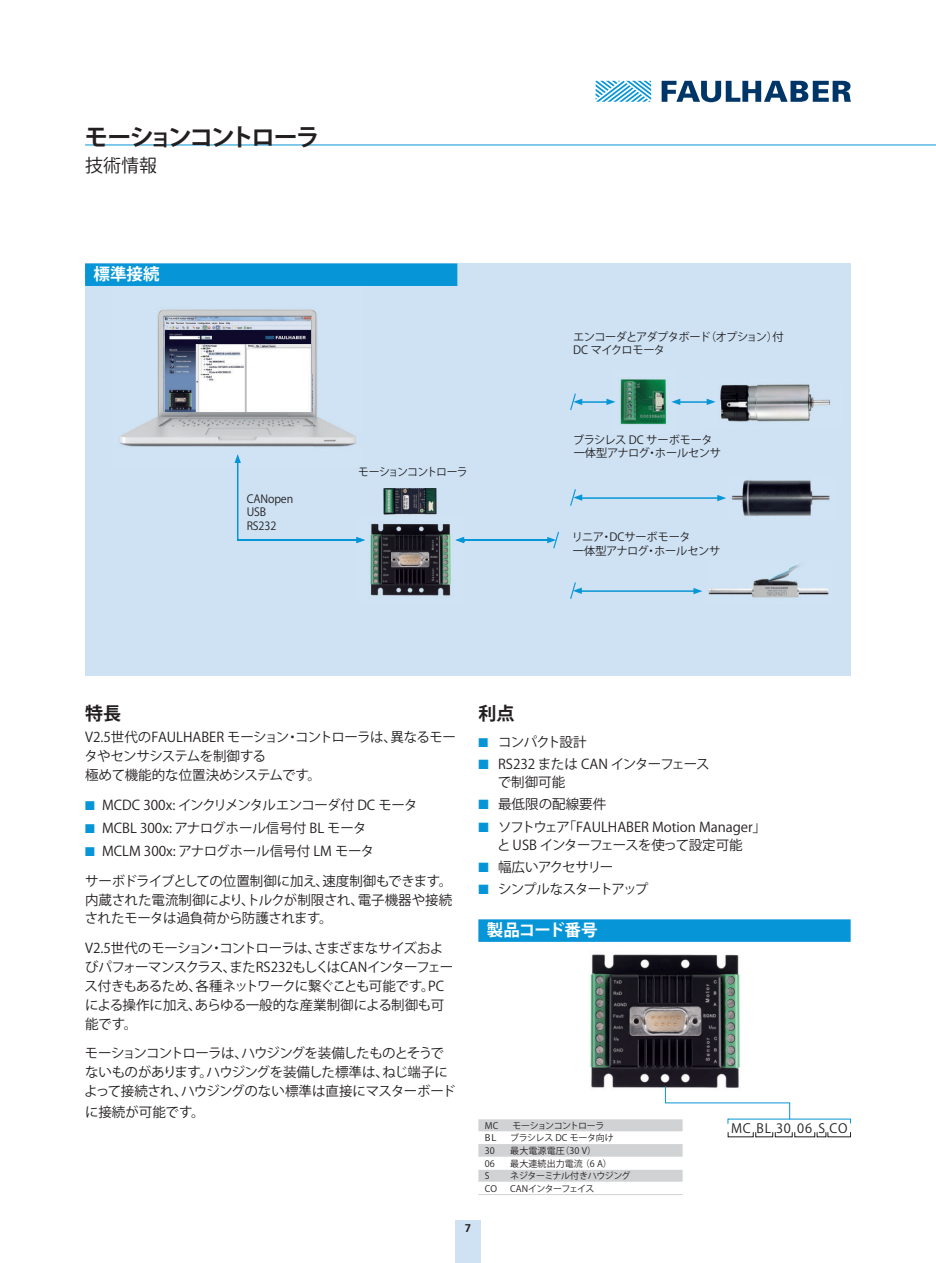
<style>
.page{position:relative;width:936px;height:1263px;background:#fff}
.page>*{position:absolute;margin:0;border:0;box-sizing:border-box;transform-origin:0 0}
.t1{font:24px "Koz Go Pro Bold 90 pv RKSJ H";letter-spacing:-.105em;color:#231f20}
.t2{font:18px "Koz Go Pro Regular 90 pv RKSJ H";color:#231f20}
.t3{font:18px "Koz Go Pro Bold 90 pv RKSJ H";color:#231f20}
.t4{font:16.5px "Koz Go Pro Bold 90 pv RKSJ H";letter-spacing:-.045em;color:#fff}
.t5{font:16.5px "Koz Go Pro Bold 90 pv RKSJ H";color:#fff}
.t6{font:13.5px/18.9px "Koz Go Pro Regular 90 pv RKSJ H";letter-spacing:-.03em;color:#231f20}
.t7{font:13.5px/18px "Koz Go Pro Regular 90 pv RKSJ H";color:#231f20}
.t8{font:13.5px/18.9px "Koz Go Pro Regular 90 pv RKSJ H";letter-spacing:-.05em;color:#231f20}
.t9{font:13.5px/29.5px "Koz Go Pro Regular 90 pv RKSJ H";letter-spacing:-.01em;color:#231f20}
.t10{font:13.5px "Koz Go Pro Regular 90 pv RKSJ H";letter-spacing:-.07em;color:#231f20}
.t11{font:13.5px "Koz Go Pro Regular 90 pv RKSJ H";letter-spacing:-.065em;color:#231f20}
.t12{font:12.75px "Koz Go Pro Regular 90 pv RKSJ H";letter-spacing:.06em;color:#231f20}
.t13{font:11.25px/13.5px "Koz Go Pro Regular 90 pv RKSJ H";letter-spacing:-.06em;color:#231f20}
.t14{font:11.25px/13.5px "Koz Go Pro Regular 90 pv RKSJ H";letter-spacing:-.02em;color:#231f20}
.t15{font:11.25px/13.5px "Koz Go Pro Regular 90 pv RKSJ H";letter-spacing:-.015em;color:#231f20}
.t16{font:11.25px/13.5px "Koz Go Pro Regular 90 pv RKSJ H";letter-spacing:-.01em;color:#231f20}
.t17{font:11.25px "Koz Go Pro Regular 90 pv RKSJ H";letter-spacing:-.075em;color:#231f20}
.t18{font:700 11.25px "Frutiger LT";color:#231f20}
.t19{font:9px "Koz Go Pro Regular 90 pv RKSJ H";letter-spacing:.01em;color:#231f20}
.t20{font:9px "Koz Go Pro Regular 90 pv RKSJ H";letter-spacing:-.03em;color:#231f20}
.t21{font:9px "Koz Go Pro Regular 90 pv RKSJ H";letter-spacing:-.05em;color:#231f20}
.t22{font:9px "Koz Go Pro Regular 90 pv RKSJ H";letter-spacing:-.055em;color:#231f20}
.t23{font:9px "Koz Go Pro Regular 90 pv RKSJ H";letter-spacing:-.075em;color:#231f20}
.t24{font:9px "Koz Go Pro Regular 90 pv RKSJ H";letter-spacing:-.03em;color:#231f20;scale:1.1 1}
.s1{color:#0695d6}
</style>
<div class="page">
<hr style="left:85px;top:145px;width:850px;height:1px;background:#0695d6">
<svg style="left:595px;top:81px;width:56px;height:21px"></svg>
<svg style="left:661px;top:81px;width:189px;height:21px"></svg>
<div style="left:85px;top:264px;width:765px;height:412px;background:#cee2f4"></div>
<img style="left:120px;top:309px;width:236px;height:158px">
<svg style="left:570px;top:489px;width:12px;height:17px"></svg>
<img style="left:706px;top:384px;width:124px;height:38px">
<hr style="left:460px;top:539px;width:89px;height:2px;background:#0695d6">
<svg style="left:547px;top:531px;width:12px;height:18px"></svg>
<img style="left:731px;top:480px;width:99px;height:36px">
<img style="left:615px;top:379px;width:52px;height:46px">
<hr style="left:580px;top:401px;width:28px;height:2px;background:#0695d6">
<svg style="left:570px;top:393px;width:12px;height:17px"></svg>
<svg style="left:606px;top:399px;width:9px;height:6px"></svg>
<svg style="left:570px;top:582px;width:11px;height:17px"></svg>
<div style="left:85px;top:263px;width:372px;height:23px;background:#0695d6"></div>
<svg style="left:234px;top:454px;width:7px;height:9px"></svg>
<hr style="left:237px;top:539px;width:120px;height:2px;background:#0695d6">
<hr style="left:237px;top:462px;width:1px;height:78px;background:#0695d6">
<hr style="left:580px;top:590px;width:116px;height:2px;background:#0695d6">
<svg style="left:693px;top:588px;width:9px;height:6px"></svg>
<hr style="left:580px;top:497px;width:139px;height:2px;background:#0695d6">
<svg style="left:717px;top:495px;width:9px;height:6px"></svg>
<hr style="left:678px;top:401px;width:30px;height:2px;background:#0695d6">
<svg style="left:671px;top:399px;width:9px;height:6px"></svg>
<svg style="left:706px;top:399px;width:9px;height:6px"></svg>
<img style="left:708px;top:564px;width:121px;height:34px">
<div style="left:478px;top:919px;width:372px;height:23px;background:#0695d6"></div>
<img style="left:589px;top:954px;width:152px;height:131px">
<svg style="left:478px;top:1085px;width:312px;height:97px"></svg>
<hr style="left:478px;top:1194px;width:204px;height:1px;background:#d1d2d4">
<img style="left:356px;top:523px;width:95px;height:73px">
<svg style="left:455px;top:537px;width:10px;height:6px"></svg>
<svg style="left:356px;top:537px;width:9px;height:6px"></svg>
<img style="left:383px;top:488px;width:53px;height:27px">
<div style="left:455px;top:1220px;width:25px;height:43px;background:#cee2f4"></div>
<h1 class="t1" style="left:84px;top:122px;width:237px">モーションコントローラ</h1>
<h2 class="t2" style="left:85px;top:153px;width:73px">技術情報</h2>
<p class="t5" style="left:94px;top:264px;width:67px">標準接続</p>
<p class="t16" style="left:247px;top:492px;width:48px">CANopen<br>USB<br>RS232</p>
<p class="t17" style="left:358px;top:465px;width:111px">モーションコントローラ</p>
<p class="t13" style="left:573px;top:330px;width:212px">エンコーダとアダプタボード（オプション）付<br>DC マイクロモータ</p>
<p class="t14" style="left:573px;top:433px;width:149px">ブラシレス DC サーボモータ一体型アナログ・ホールセンサ</p>
<p class="t15" style="left:572px;top:531px;width:150px">リニア・DCサーボモータ<br>一体型アナログ・ホールセンサ</p>
<h2 class="t3" style="left:85px;top:702px;width:37px">特長</h2>
<p class="t6" style="left:84px;top:728px;width:373px">V2.5世代のFAULHABER モーション・コントローラは、異なるモータやセンサシステムを制御する<br>極めて機能的な位置決めシステムです。</p>
<p class="t6" style="left:85px;top:796px;width:334px"><span class="s1">■</span> MCDC 300x: インクリメンタルエンコーダ付 DC モータ</p>
<p class="t7" style="left:85px;top:819px;width:283px"><span class="s1">■</span> MCBL 300x: アナログホール信号付 BL モータ</p>
<p class="t9" style="left:85px;top:837px;width:369px"><span class="s1">■</span> MCLM 300x: アナログホール信号付 LM モータ<br>サーボドライブとしての位置制御に加え、速度制御もできます。</p>
<p class="t6" style="left:85px;top:890px;width:369px">内蔵された電流制御により、トルクが制限され、電子機器や接続されたモータは過負荷から防護されます。</p>
<p class="t6" style="left:84px;top:939px;width:370px">V2.5世代のモーション・コントローラは、さまざまなサイズおよびパフォーマンスクラス、またRS232もしくはCANインターフェース付きもあるため、各種ネットワークに繋ぐことも可能です。PCによる操作に加え、あらゆる一般的な産業制御による制御も可能です。</p>
<p class="t8" style="left:84px;top:1044px;width:373px">モーションコントローラは、ハウジングを装備したものとそうでないものがあります。ハウジングを装備した標準は、ねじ端子によって接続され、ハウジングのない標準は直接にマスターボード</p>
<p class="t7" style="left:85px;top:1103px;width:121px">に接続が可能です。</p>
<h2 class="t3" style="left:478px;top:702px;width:37px">利点</h2>
<p class="t10" style="left:478px;top:733px;width:109px"><span class="s1">■</span> コンパクト設計</p>
<p class="t7" style="left:497px;top:755px;width:213px;text-indent:-19px"><span class="s1">■</span> RS232 または CAN インターフェースで制御可能</p>
<p class="t7" style="left:478px;top:796px;width:129px"><span class="s1">■</span> 最低限の配線要件</p>
<p class="t7" style="left:478px;top:818px;width:289px;text-align:center"><span class="s1">■</span> ソフトウェア「FAULHABER Motion Manager」と USB インターフェースを使って設定可能</p>
<p class="t11" style="left:478px;top:858px;width:136px"><span class="s1">■</span> 幅広いアクセサリー</p>
<p class="t10" style="left:478px;top:880px;width:171px"><span class="s1">■</span> シンプルなスタートアップ</p>
<p class="t4" style="left:487px;top:920px;width:112px">製品コード番号</p>
<p class="t20" style="left:484px;top:1120px;width:15px">MC</p>
<p class="t22" style="left:512px;top:1120px;width:94px">モーションコントローラ</p>
<p class="t24" style="left:484px;top:1132px;width:12px">BL</p>
<p class="t20" style="left:510px;top:1132px;width:105px">ブラシレス DC モータ向け</p>
<p class="t20" style="left:484px;top:1145px;width:12px">30</p>
<p class="t19" style="left:510px;top:1145px;width:87px">最大電源電圧（30 V）</p>
<p class="t20" style="left:484px;top:1157px;width:12px">06</p>
<p class="t19" style="left:510px;top:1157px;width:103px">最大連続出力電流 （6 A）</p>
<p class="t20" style="left:484px;top:1170px;width:6px">S</p>
<p class="t21" style="left:510px;top:1170px;width:122px">ネジターミナル付きハウジング</p>
<p class="t20" style="left:484px;top:1182px;width:14px">CO</p>
<p class="t23" style="left:510px;top:1182px;width:86px">CANインターフェイス</p>
<p class="t12" style="left:731px;top:1120px;width:118px">MC BL 30 06 S CO</p>
<p class="t18" style="left:465px;top:1221px;width:8px">7</p>
</div>
